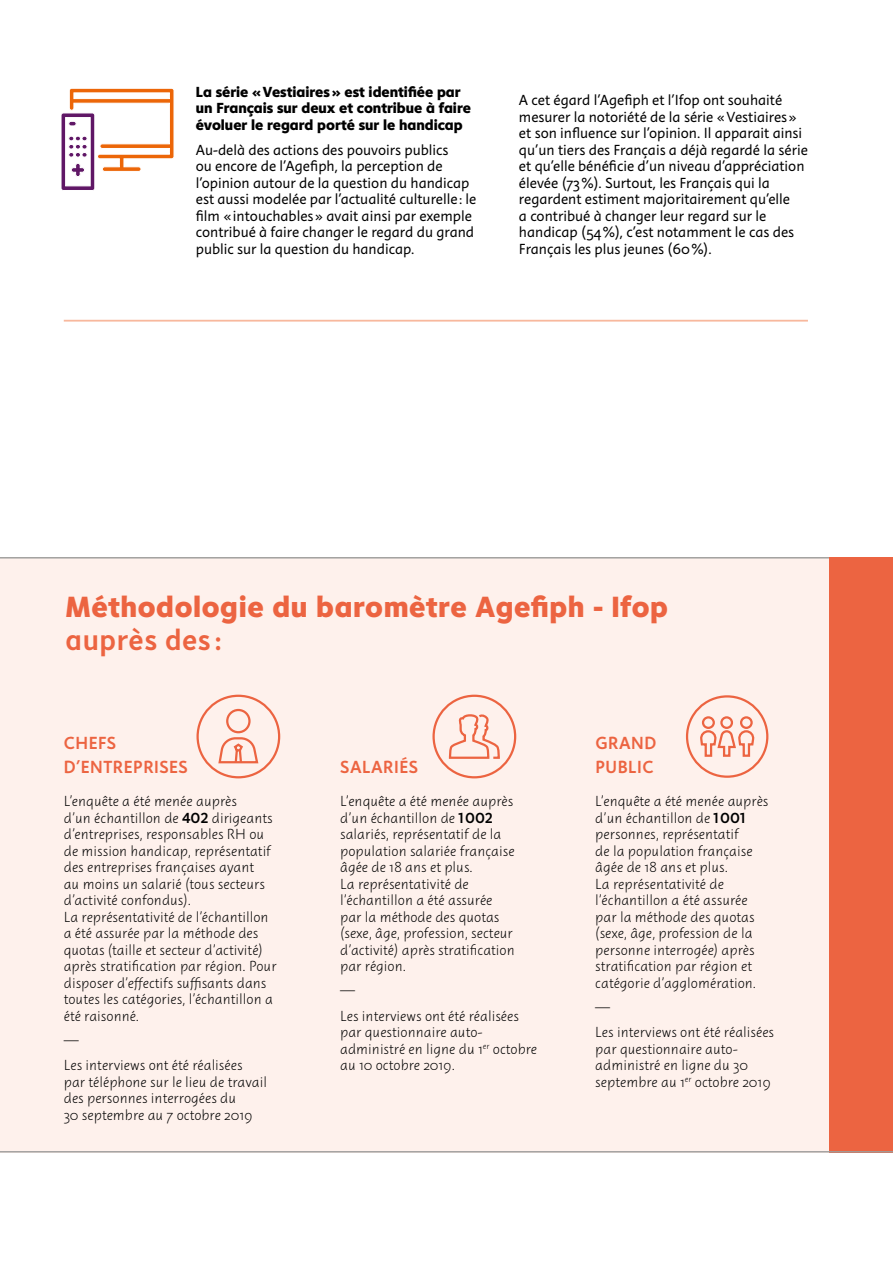
<style>
.page{position:relative;width:893px;height:1263px;background:#fff}
.page>*{position:absolute;margin:0;border:0;box-sizing:border-box;transform-origin:0 0}
.t1{font:800 30px "Instant 5";letter-spacing:.02em;color:#ec6441}
.t2{font:30px "Instant 4 Slow";letter-spacing:.02em;color:#ec6441}
.t3{font:18px/24.8px "Instant 4 Slow";letter-spacing:.03em;color:#ec6441}
.t4{font:15px/16.5px "Instant 2 Quick";color:#000}
.t5{font:15px/16.5px "Instant 3";color:#000}
.t6{font:800 15px/16.5px "Instant 5";color:#000}
.s1{font-family:"Instant 4 Slow"}
</style>
<div class="page">
<div style="left:0;top:557px;width:893px;height:595px;background:#fef1ec"></div>
<svg style="left:61px;top:88px;width:113px;height:103px"></svg>
<div style="left:432px;top:695px;width:84px;height:83px;border:2px solid #ec6441;border-radius:50%"></div>
<svg style="left:448px;top:714px;width:52px;height:45px"></svg>
<div style="left:226px;top:709px;width:25px;height:24px;border:2px solid #ec6441;border-radius:50%"></div>
<svg style="left:218px;top:737px;width:41px;height:27px"></svg>
<div style="left:196px;top:695px;width:84px;height:83px;border:2px solid #ec6441;border-radius:50%"></div>
<div style="left:686px;top:695px;width:82px;height:83px;border:2px solid #ec6441;border-radius:50%"></div>
<svg style="left:700px;top:716px;width:55px;height:41px"></svg>
<hr style="left:0;top:557px;width:893px;height:1px;background:#9d9d9c">
<div style="left:829px;top:557px;width:64px;height:595px;background:#ec6441"></div>
<hr style="left:0;top:1151px;width:893px;height:1px;background:#9d9d9c">
<hr style="left:64px;top:320px;width:744px;height:2px;background:#f8b89d">
<p class="t6" style="left:196px;top:83px;width:277px">La série « Vestiaires » est identifiée par un Français sur deux et contribue à faire évoluer le regard porté sur le handicap</p>
<p class="t5" style="left:196px;top:141px;width:282px">Au-delà des actions des pouvoirs publics<br>ou encore de l’Agefiph, la perception de l’opinion autour de la question du handicap est aussi modelée par l’actualité culturelle : le film « intouchables » avait ainsi par exemple contribué à faire changer le regard du grand public sur la question du handicap.</p>
<p class="t5" style="left:519px;top:92px;width:290px">A cet égard l’Agefiph et l’Ifop ont souhaité mesurer la notoriété de la série « Vestiaires » et son influence sur l’opinion. Il apparait ainsi qu’un tiers des Français a déjà regardé la série et qu’elle bénéficie d’un niveau d’appréciation élevée (73 %). Surtout, les Français qui la regardent estiment majoritairement qu’elle<br>a contribué à changer leur regard sur le handicap (54 %), c’est notamment le cas des Français les plus jeunes (60 %).</p>
<h1 class="t1" style="left:66px;top:585px;width:604px">Méthodologie du baromètre Agefiph - Ifop</h1>
<h1 class="t2" style="left:66px;top:619px;width:157px">auprès des :</h1>
<p class="t3" style="left:64px;top:730px;width:126px">CHEFS<br>D’ENTREPRISES</p>
<p class="t4" style="left:64px;top:793px;width:214px">L’enquête a été menée auprès<br>d’un échantillon de <span class="s1">402</span> dirigeants d’entreprises, responsables RH ou de mission handicap, représentatif des entreprises françaises ayant<br>au moins un salarié (tous secteurs d’activité confondus).<br>La représentativité de l’échantillon a été assurée par la méthode des quotas (taille et secteur d’activité) après stratification par région. Pour disposer d’effectifs suffisants dans toutes les catégories, l’échantillon a été raisonné.</p>
<p class="t4" style="left:64px;top:1028px;width:180px;line-height:24.8px">—<br>Les interviews ont été réalisées</p>
<p class="t4" style="left:64px;top:1074px;width:205px">par téléphone sur le lieu de travail des personnes interrogées du<br>30 septembre au 7 octobre 2019</p>
<p class="t3" style="left:340px;top:755px;width:79px">SALARIÉS</p>
<p class="t4" style="left:340px;top:793px;width:176px">L’enquête a été menée auprès d’un échantillon de <span class="s1">1 002 </span>salariés, représentatif de la population salariée française âgée de 18 ans et plus.<br>La représentativité de l’échantillon a été assurée par la méthode des quotas (sexe, âge, profession, secteur d’activité) après stratification par région.</p>
<p class="t4" style="left:340px;top:979px;width:180px;line-height:24.8px">—<br>Les interviews ont été réalisées</p>
<p class="t4" style="left:340px;top:1024px;width:199px">par questionnaire auto&shy;administré en ligne du 1<sup>er</sup> octobre au 10 octobre 2019.</p>
<p class="t3" style="left:595px;top:730px;width:63px">GRAND<br>PUBLIC</p>
<p class="t4" style="left:595px;top:793px;width:175px">L’enquête a été menée auprès d’un échantillon de <span class="s1">1001 </span>personnes, représentatif<br>de la population française âgée de 18 ans et plus.<br>La représentativité de l’échantillon a été assurée par la méthode des quotas (sexe, âge, profession de la personne interrogée) après stratification par région et catégorie d’agglomération.</p>
<p class="t4" style="left:595px;top:995px;width:180px;line-height:24.8px">—<br>Les interviews ont été réalisées</p>
<p class="t4" style="left:595px;top:1041px;width:177px">par questionnaire auto&shy;administré en ligne du 30 septembre au 1<sup>er</sup> octobre 2019</p>
</div>
